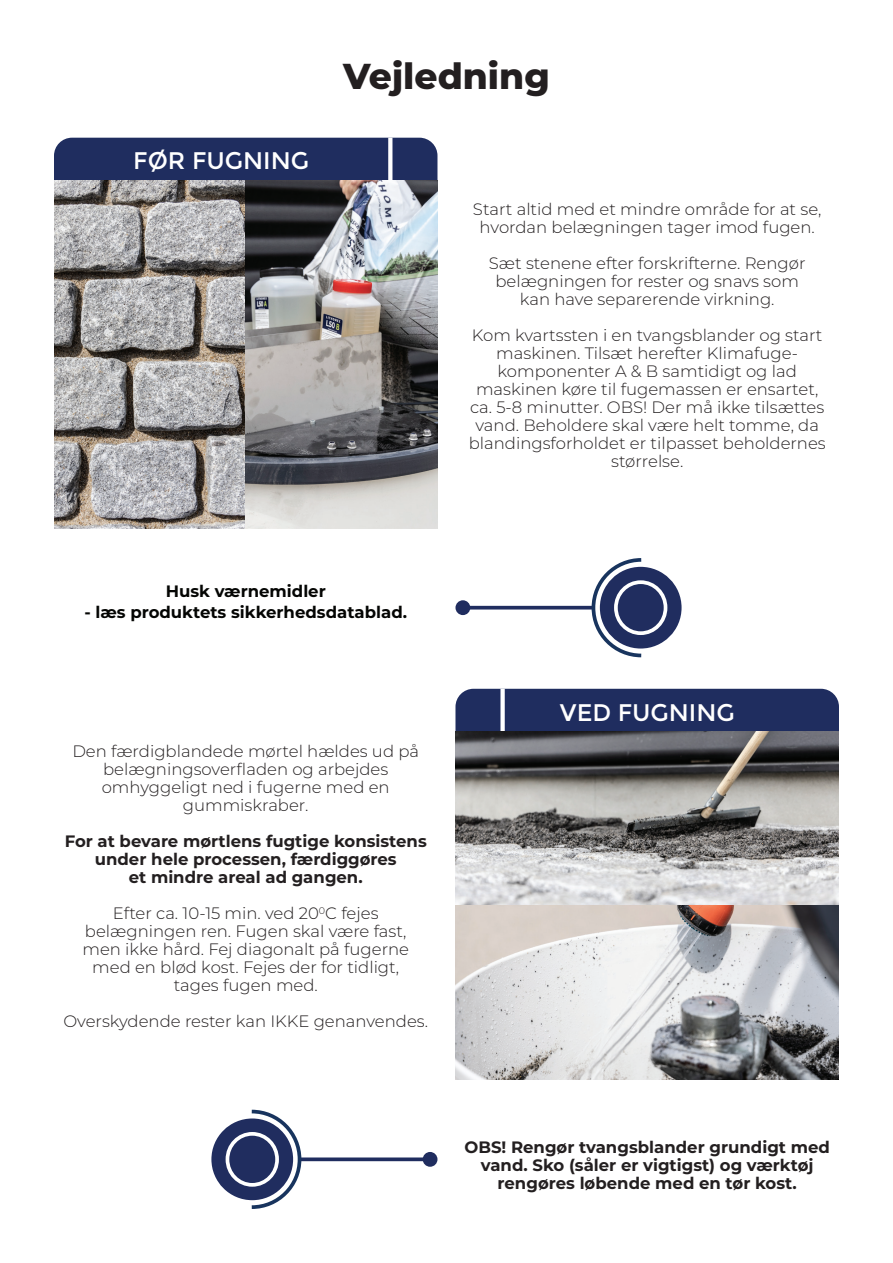
<style>
.page{position:relative;width:893px;height:1263px;background:#fff}
.page>*{position:absolute;margin:0;border:0;box-sizing:border-box;transform-origin:0 0}
.t1{font:800 36px "Montserrat";color:#231f20}
.t2{font:24px "Montserrat";color:#fff}
.t3{font:300 16.5px/18px "Montserrat";color:#231f20;text-align:center}
.t4{font:700 16.5px/18px "Montserrat";color:#231f20;text-align:center}
.t5{font:700 16.5px "Montserrat";color:#040503}
</style>
<div class="page">
<div style="left:600px;top:567px;width:82px;height:81px;background:#202d5f;border-radius:50%"></div>
<hr style="left:463px;top:606px;width:130px;height:3px;background:#202d5f">
<div style="left:455px;top:600px;width:15px;height:15px;background:#202d5f;border-radius:50%"></div>
<svg style="left:590px;top:558px;width:55px;height:100px"></svg>
<div style="left:211px;top:1118px;width:82px;height:82px;background:#202d5f;border-radius:50%"></div>
<svg style="left:303px;top:1157px;width:120px;height:4px"></svg>
<div style="left:423px;top:1152px;width:14px;height:15px;background:#202d5f;border-radius:50%"></div>
<svg style="left:248px;top:1109px;width:55px;height:100px"></svg>
<div style="left:616px;top:582px;width:49px;height:51px;background:#202d5f;border-radius:50%"></div>
<div style="left:614px;top:580px;width:53px;height:55px;border:4px solid #fff;border-radius:50%"></div>
<div style="left:227px;top:1134px;width:50px;height:51px;background:#202d5f;border-radius:50%"></div>
<div style="left:226px;top:1132px;width:53px;height:55px;border:4px solid #fff;border-radius:50%"></div>
<div style="left:54px;top:138px;width:383px;height:42px;background:#1f2d5f"></div>
<svg style="left:388px;top:138px;width:4px;height:42px"></svg>
<div style="left:455px;top:689px;width:384px;height:42px;background:#1f2d5f"></div>
<div style="left:500px;top:689px;width:5px;height:42px;background:#fff"></div>
<img style="left:54px;top:180px;width:192px;height:348px">
<svg style="left:246px;top:180px;width:191px;height:348px;background:#8a898b"></svg>
<img style="left:455px;top:731px;width:384px;height:174px">
<svg style="left:455px;top:905px;width:384px;height:174px;background:#c2c0c1"></svg>
<h2 class="t2" style="left:133px;top:147px;width:177px">FØR FUGNING</h2>
<h1 class="t1" style="left:343px;top:50px;width:208px">Vejledning</h1>
<p class="t3" style="left:473px;top:200px;width:350px">Start altid med et mindre område for at se, hvordan belægningen tager imod fugen.</p>
<p class="t3" style="left:489px;top:254px;width:318px">Sæt stenene efter forskrifterne. Rengør belægningen for rester og snavs som kan have separerende virkning.</p>
<p class="t3" style="left:469px;top:326px;width:358px">Kom kvartssten i en tvangsblander og start maskinen. Tilsæt herefter Klimafuge&shy;komponenter A &amp; B samtidigt og lad maskinen køre til fugemassen er ensartet, ca. 5-8 minutter. OBS! Der må ikke tilsættes vand. Beholdere skal være helt tomme, da blandingsforholdet er tilpasset beholdernes størrelse.</p>
<p class="t5" style="left:166px;top:579px;width:162px">Husk værnemidler</p>
<p class="t5" style="left:84px;top:600px;width:324px">- læs produktets sikkerhedsdatablad.</p>
<p class="t3" style="left:72px;top:742px;width:348px">Den færdigblandede mørtel hældes ud på belægningsoverfladen og arbejdes omhyggeligt ned i fugerne med en gummiskraber.</p>
<p class="t4" style="left:65px;top:831px;width:364px">For at bevare mørtlens fugtige konsistens under hele processen, færdiggøres<br>et mindre areal ad gangen.</p>
<p class="t3" style="left:82px;top:904px;width:328px">Efter ca. 10-15 min. ved 20<sup>0</sup>C fejes belægningen ren. Fugen skal være fast, men ikke hård. Fej diagonalt på fugerne med en blød kost. Fejes der for tidligt, tages fugen med.</p>
<p class="t3" style="left:63px;top:1012px;width:366px">Overskydende rester kan IKKE genanvendes.</p>
<h2 class="t2" style="left:560px;top:698px;width:176px">VED FUGNING</h2>
<p class="t4" style="left:464px;top:1137px;width:367px">OBS! Rengør tvangsblander grundigt med vand. Sko (såler er vigtigst) og værktøj rengøres løbende med en tør kost.</p>
</div>
